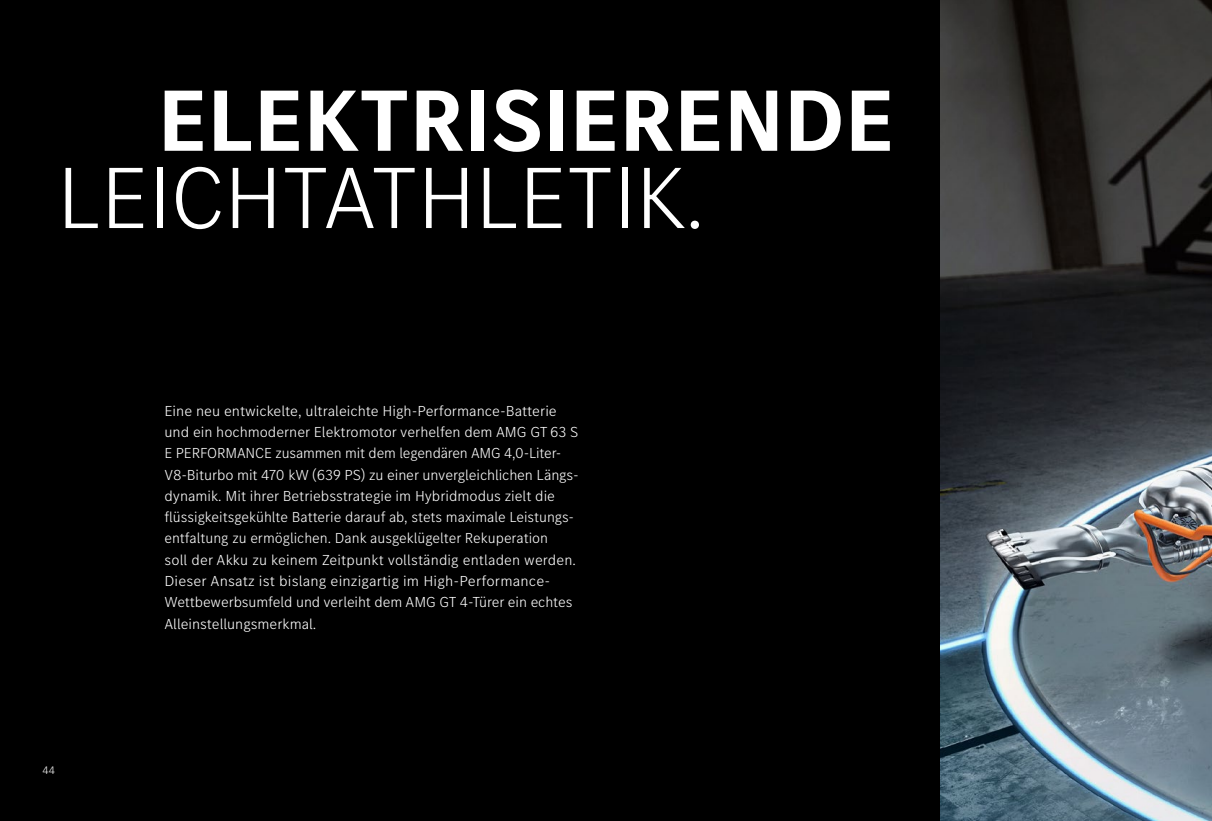
<style>
.page{position:relative;width:1212px;height:821px;background:#000}
.page>*{position:absolute;margin:0;border:0;box-sizing:border-box;transform-origin:0 0}
.t1{font:300 90px "MB Corpo S Title";letter-spacing:.02em;color:#fff}
.t2{font:700 90px "MB Corpo S Title";letter-spacing:.02em;color:#fff}
.t3{font:300 15px/21.3px "MB Corpo S Text";color:#fff}
.t4{font:300 11.25px "MB Corpo S Text";color:#fff}
</style>
<div class="page">
<img style="left:941px;top:0;width:271px;height:821px">
<h1 class="t2" style="left:159px;top:61px;width:736px">ELEKTRISIERENDE</h1>
<h1 class="t1" style="left:58px;top:141px;width:647px">LEICHTATHLETIK.</h1>
<p class="t4" style="left:43px;top:763px;width:14px">44</p>
<p class="t3" style="left:164px;top:399px;width:415px">Eine neu entwickelte, ultraleichte High-Performance-Batterie und ein hochmoderner Elektromotor verhelfen dem AMG GT63 S E PERFORMANCE zusammen mit dem legendären AMG 4,0-Liter--- V8-Biturbo mit 470 kW (639 PS) zu einer unvergleichlichen Längs&shy;dynamik. Mit ihrer Betriebsstrategie im Hybridmodus zielt die flüssigkeitsgekühlte Batterie darauf ab, stets maximale Leistungs&shy;entfaltung zu ermöglichen. Dank ausgeklügelter Rekuperation<br>soll der Akku zu keinem Zeitpunkt vollständig entladen werden.<br>Dieser Ansatz ist bislang einzigartig im High-Performance-Wettbewerbsumfeld und verleiht dem AMG GT 4-Türer ein echtes Alleinstellungsmerkmal.</p>
</div>
